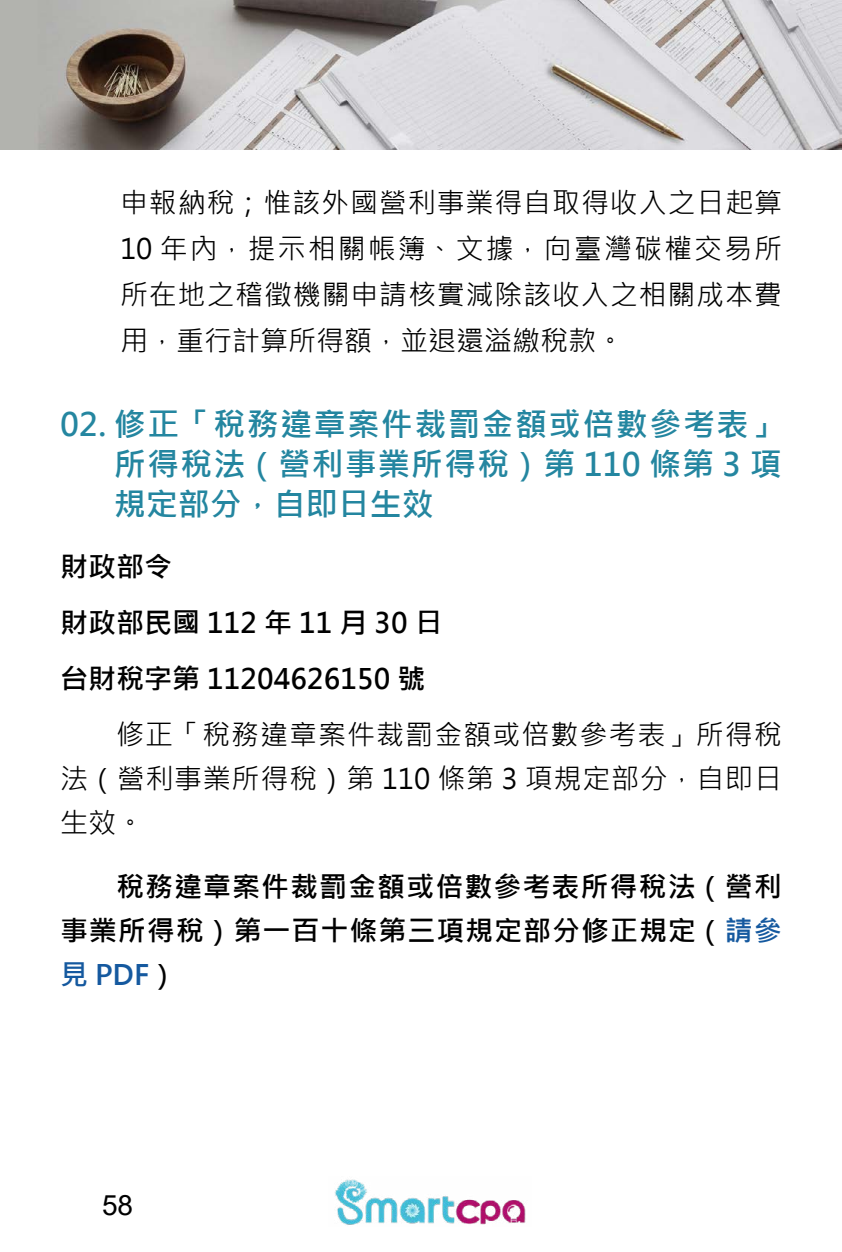
<style>
.page{position:relative;width:842px;height:1252px;background:#fff}
.page>*{position:absolute;margin:0;border:0;box-sizing:border-box;transform-origin:0 0}
.t1{font:700 32px/40px "Microsoft Jheng Hei";letter-spacing:.035em;color:#2486a0;text-align:justify}
.t2{font:28px/46px "Microsoft Jheng Hei";letter-spacing:.03em;color:#000;text-align:justify}
.t3{font:700 28px/44px "Microsoft Jheng Hei";letter-spacing:.035em;color:#000;text-align:justify}
.t4{font:700 28px/56px "Microsoft Jheng Hei";color:#000}
.t5{font:28px "Arial";color:#000}
.s1{color:#15599f}
</style>
<div class="page">
<img style="left:334px;top:1179px;width:192px;height:46px">
<img style="left:0;top:0;width:842px;height:150px">
<p class="t2" style="left:120px;top:180px;width:664px">申報納稅；惟該外國營利事業得自取得收入之日起算10 年內，提示相關帳簿、文據，向臺灣碳權交易所所在地之稽徵機關申請核實減除該收入之相關成本費用，重行計算所得額，並退還溢繳稅款。</p>
<p class="t1" style="left:114px;top:405px;width:670px;text-indent:-54px">02. 修正「稅務違章案件裁罰金額或倍數參考表」所得稅法（營利事業所得稅）第 110 條第 3 項規定部分，自即日生效</p>
<p class="t4" style="left:60px;top:539px;width:384px">財政部令<br>財政部民國 112 年 11 月 30 日台財稅字第 11204626150 號</p>
<p class="t2" style="left:60px;top:713px;width:724px;line-height:44px;text-indent:56px">修正「稅務違章案件裁罰金額或倍數參考表」所得稅法（營利事業所得稅）第 110 條第 3 項規定部分，自即日生效。</p>
<p class="t3" style="left:60px;top:865px;width:723px;text-indent:56px">稅務違章案件裁罰金額或倍數參考表所得稅法（營利事業所得稅）第一百十條第三項規定部分修正規定（<span class="s1">請參見 PDF</span>）</p>
<p class="t5" style="left:102px;top:1186px;width:33px">58</p>
</div>
